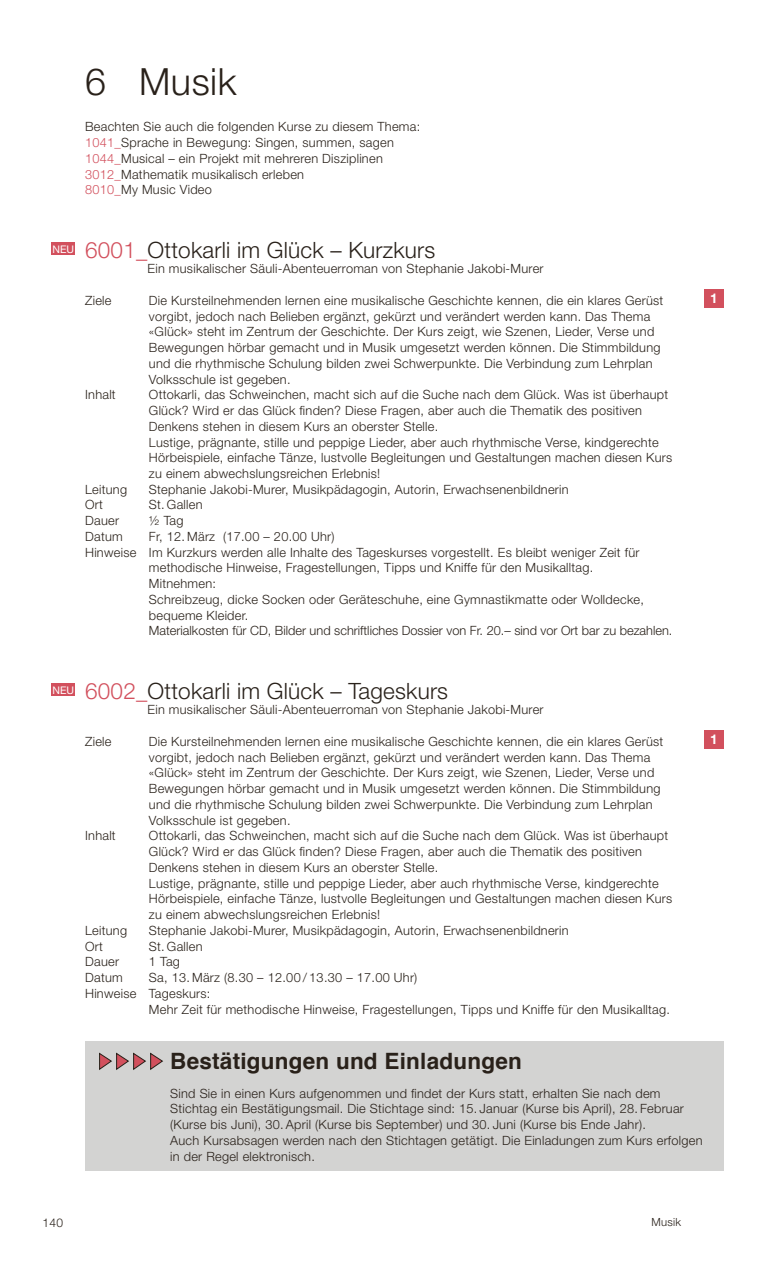
<style>
.page{position:relative;width:766px;height:1263px;background:#fff}
.page>*{position:absolute;margin:0;border:0;box-sizing:border-box;transform-origin:0 0}
.t1{font:300 37.5px "Helvetica Neue LT Std";letter-spacing:.015em;color:#29211a}
.t2{font:300 22.5px "Helvetica Neue LT Std";letter-spacing:.01em;color:#29211a}
.t3{font:700 22.5px "Helvetica";letter-spacing:.01em;color:#29211a}
.t4{font:700 13.5px "Helvetica Neue LT Std";color:#fff}
.t5{font:300 12.75px/15.8px "Helvetica Neue LT Std";letter-spacing:.02em;color:#29211a}
.t6{font:300 12.75px "Helvetica Neue LT Std";color:#29211a}
.t7{font:300 12px "Helvetica Neue LT Std";color:#29211a}
.t8{font:300 11.25px "Helvetica Neue LT Std";letter-spacing:.02em;color:#29211a}
.t9{font:10.5px "Helvetica Neue LT Std";letter-spacing:.01em;color:#fff}
.s1{color:#d2505d}
</style>
<div class="page">
<div style="left:704px;top:289px;width:19px;height:19px;background:#d2505d"></div>
<div style="left:704px;top:730px;width:19px;height:19px;background:#d2505d"></div>
<div style="left:51px;top:242px;width:24px;height:13px;background:#d2505d"></div>
<div style="left:51px;top:683px;width:24px;height:13px;background:#d2505d"></div>
<div style="left:85px;top:1042px;width:638px;height:129px;background:#d3d3d2"></div>
<svg style="left:99px;top:1052px;width:64px;height:18px"></svg>
<h1 class="t1" style="left:85px;top:59px;width:153px">6 Musik</h1>
<p class="t5" style="left:85px;top:119px;width:336px">Beachten Sie auch die folgenden Kurse zu diesem Thema:<br><span class="s1">1041_</span>Sprache in Bewegung: Singen, summen, sagen <span class="s1">1044_</span>Musical – ein Projekt mit mehreren Disziplinen <span class="s1">3012_</span>Mathematik musikalisch erleben<br><span class="s1">8010_</span>My Music Video</p>
<p class="t9" style="left:52px;top:243px;width:23px">NEU</p>
<h2 class="t2" style="left:85px;top:236px;width:351px"><span class="s1">6001_</span>Ottokarli im Glück – Kurzkurs</h2>
<p class="t5" style="left:147px;top:261px;width:397px">Ein musikalischer Säuli-Abenteuerroman von Stephanie Jakobi-Murer</p>
<p class="t5" style="left:85px;top:292px;width:28px">Ziele</p>
<p class="t5" style="left:149px;top:292px;width:515px">Die Kursteilnehmenden lernen eine musikalische Geschichte kennen, die ein klares Gerüst vorgibt, jedoch nach Belieben ergänzt, gekürzt und verändert werden kann. Das Thema «Glück» steht im Zentrum der Geschichte. Der Kurs zeigt, wie Szenen, Lieder, Verse und Bewegungen hörbar gemacht und in Musik umgesetzt werden können. Die Stimmbildung und die rhythmische Schulung bilden zwei Schwerpunkte. Die Verbindung zum Lehrplan Volksschule ist gegeben.</p>
<p class="t5" style="left:85px;top:387px;width:32px">Inhalt</p>
<p class="t5" style="left:149px;top:387px;width:524px">Ottokarli, das Schweinchen, macht sich auf die Suche nach dem Glück. Was ist überhaupt Glück? Wird er das Glück finden? Diese Fragen, aber auch die Thematik des positiven Denkens stehen in diesem Kurs an oberster Stelle.<br>Lustige, prägnante, stille und peppige Lieder, aber auch rhythmische Verse, kindgerechte Hörbeispiele, einfache Tänze, lustvolle Begleitungen und Gestaltungen machen diesen Kurs zu einem abwechslungsreichen Erlebnis!</p>
<p class="t5" style="left:85px;top:481px;width:43px">Leitung</p>
<p class="t5" style="left:149px;top:481px;width:421px">Stephanie Jakobi-Murer, Musikpädagogin, Autorin, Erwachsenenbildnerin</p>
<p class="t5" style="left:85px;top:497px;width:19px">Ort</p>
<p class="t5" style="left:149px;top:497px;width:55px">St. Gallen</p>
<p class="t5" style="left:85px;top:513px;width:35px">Dauer</p>
<p class="t5" style="left:149px;top:513px;width:36px">½ Tag</p>
<p class="t5" style="left:85px;top:528px;width:39px">Datum</p>
<p class="t5" style="left:149px;top:528px;width:187px">Fr, 12. März (17.00 – 20.00 Uhr)</p>
<p class="t5" style="left:85px;top:544px;width:555px">Hinweise Im Kurzkurs werden alle Inhalte des Tageskurses vorgestellt. Es bleibt weniger Zeit für</p>
<p class="t5" style="left:149px;top:560px;width:446px">methodische Hinweise, Fragestellungen, Tipps und Kniffe für den Musikalltag.</p>
<p class="t5" style="left:149px;top:575px;width:69px">Mitnehmen:</p>
<p class="t5" style="left:149px;top:591px;width:496px">Schreibzeug, dicke Socken oder Geräteschuhe, eine Gymnastikmatte oder Wolldecke,</p>
<p class="t5" style="left:149px;top:607px;width:101px">bequeme Kleider.</p>
<p class="t6" style="left:149px;top:623px;width:525px">Materialkosten für CD, Bilder und schriftliches Dossier von Fr. 20.– sind vor Ort bar zu bezahlen.</p>
<p class="t4" style="left:710px;top:290px;width:9px">1</p>
<p class="t9" style="left:52px;top:684px;width:23px">NEU</p>
<h2 class="t2" style="left:85px;top:677px;width:364px"><span class="s1">6002_</span>Ottokarli im Glück – Tageskurs</h2>
<p class="t5" style="left:147px;top:702px;width:397px">Ein musikalischer Säuli-Abenteuerroman von Stephanie Jakobi-Murer</p>
<p class="t5" style="left:85px;top:733px;width:28px">Ziele</p>
<p class="t5" style="left:149px;top:733px;width:515px">Die Kursteilnehmenden lernen eine musikalische Geschichte kennen, die ein klares Gerüst vorgibt, jedoch nach Belieben ergänzt, gekürzt und verändert werden kann. Das Thema «Glück» steht im Zentrum der Geschichte. Der Kurs zeigt, wie Szenen, Lieder, Verse und Bewegungen hörbar gemacht und in Musik umgesetzt werden können. Die Stimmbildung und die rhythmische Schulung bilden zwei Schwerpunkte. Die Verbindung zum Lehrplan Volksschule ist gegeben.</p>
<p class="t5" style="left:85px;top:828px;width:32px">Inhalt</p>
<p class="t5" style="left:149px;top:828px;width:524px">Ottokarli, das Schweinchen, macht sich auf die Suche nach dem Glück. Was ist überhaupt Glück? Wird er das Glück finden? Diese Fragen, aber auch die Thematik des positiven Denkens stehen in diesem Kurs an oberster Stelle.<br>Lustige, prägnante, stille und peppige Lieder, aber auch rhythmische Verse, kindgerechte Hörbeispiele, einfache Tänze, lustvolle Begleitungen und Gestaltungen machen diesen Kurs zu einem abwechslungsreichen Erlebnis!</p>
<p class="t5" style="left:85px;top:922px;width:43px">Leitung</p>
<p class="t5" style="left:149px;top:922px;width:421px">Stephanie Jakobi-Murer, Musikpädagogin, Autorin, Erwachsenenbildnerin</p>
<p class="t5" style="left:85px;top:938px;width:19px">Ort</p>
<p class="t5" style="left:149px;top:938px;width:55px">St. Gallen</p>
<p class="t5" style="left:85px;top:954px;width:35px">Dauer</p>
<p class="t5" style="left:149px;top:954px;width:33px">1 Tag</p>
<p class="t5" style="left:85px;top:969px;width:39px">Datum</p>
<p class="t5" style="left:149px;top:969px;width:270px">Sa, 13. März (8.30 – 12.00 / 13.30 – 17.00 Uhr)</p>
<p class="t5" style="left:85px;top:985px;width:127px">Hinweise Tageskurs:</p>
<p class="t5" style="left:149px;top:1001px;width:522px">Mehr Zeit für methodische Hinweise, Fragestellungen, Tipps und Kniffe für den Musikalltag.</p>
<p class="t4" style="left:710px;top:731px;width:9px">1</p>
<h2 class="t3" style="left:170px;top:1043px;width:353px">Bestätigungen und Einladungen</h2>
<p class="t5" style="left:170px;top:1085px;width:533px">Sind Sie in einen Kurs aufgenommen und findet der Kurs statt, erhalten Sie nach dem Stichtag ein Bestätigungsmail. Die Stichtage sind: 15. Januar (Kurse bis April), 28. Februar (Kurse bis Juni), 30. April (Kurse bis September) und 30. Juni (Kurse bis Ende Jahr).<br>Auch Kursabsagen werden nach den Stichtagen getätigt. Die Einladungen zum Kurs erfolgen in der Regel elektronisch.</p>
<p class="t7" style="left:43px;top:1215px;width:22px">140</p>
<p class="t8" style="left:651px;top:1215px;width:31px">Musik</p>
</div>
